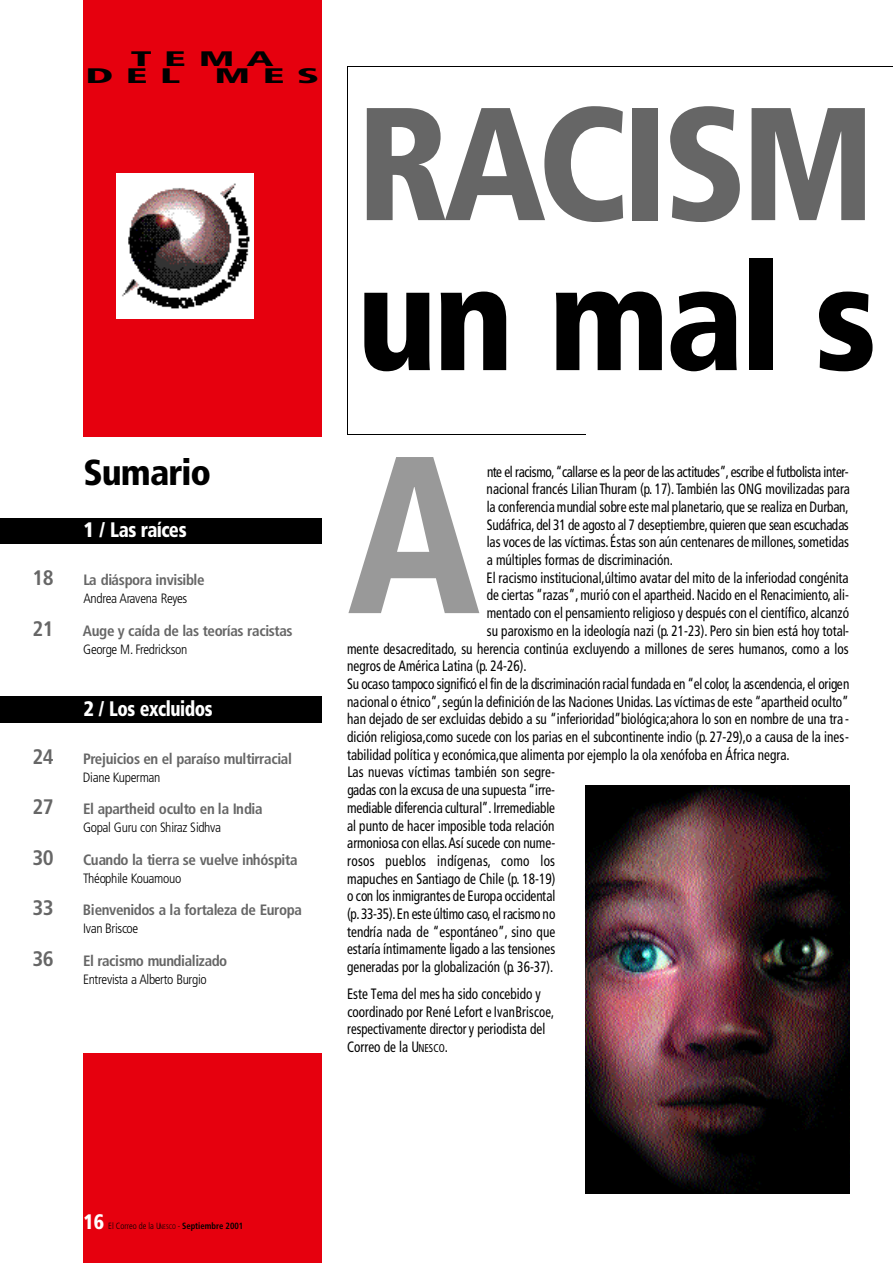
<style>
.page{position:relative;width:893px;height:1263px;background:#fff}
.page>*{position:absolute;margin:0;border:0;box-sizing:border-box;transform-origin:0 0}
.t1{font:900 condensed 223.65px "Frutiger";color:#999;scale:.92 1}
.t2{font:900 condensed 160.5px "Frutiger";color:#666}
.t3{font:900 condensed 148.5px "Frutiger";color:#000}
.t4{font:900 condensed 36px "Frutiger";color:#000}
.t5{font:900 condensed 21px "Frutiger";letter-spacing:-.025em;color:#fff}
.t6{font:700 condensed 21px "Frutiger";color:#666}
.t7{font:900 condensed 21px/17.2px "Frutiger";letter-spacing:.295em;color:#000;scale:2 1}
.t8{font:900 condensed 21px "Frutiger";letter-spacing:-.025em;color:#fff;scale:.95 1}
.t9{font:condensed 15px/17.7px "Frutiger";color:#000;scale:.88 1}
.t10{font:700 condensed 15px "Frutiger";letter-spacing:-.025em;color:#666}
.t11{font:condensed 15px "Frutiger";letter-spacing:-.02em;color:#000;scale:.88 1}
.t12{font:condensed 15px "Frutiger";letter-spacing:-.025em;color:#000;scale:.88 1}
.t13{font:condensed 15px "Frutiger";letter-spacing:.03em;color:#000;scale:.88 1}
.t14{font:300 condensed 13.5px "Frutiger";letter-spacing:-.03em;color:#000}
.t15{font:300 condensed 9px "Frutiger";color:#000;scale:.95 1}
.s1{font-size:11.25px}
.s2{font-size:6.75px}
.s3{font-weight:700}
</style>
<div class="page">
<img style="left:585px;top:786px;width:264px;height:408px">
<div style="left:0;top:518px;width:321px;height:19px;background:#000"></div>
<div style="left:0;top:537px;width:321px;height:7px;background:#000"></div>
<div style="left:0;top:696px;width:321px;height:20px;background:#000"></div>
<div style="left:0;top:716px;width:321px;height:7px;background:#000"></div>
<div style="left:83px;top:1053px;width:238px;height:207px;background:#e6000e"></div>
<div style="left:83px;top:0;width:238px;height:437px;background:#e6000e"></div>
<hr style="left:347px;top:66px;width:545px;height:1px;background:#000">
<hr style="left:347px;top:435px;width:238px;height:1px;background:#000">
<hr style="left:347px;top:67px;width:1px;height:368px;background:#000">
<img style="left:117px;top:173px;width:136px;height:146px">
<h3 class="t7" style="left:85px;top:51px;width:96px;text-indent:45px">TEMA<br>DEL</h3>
<h3 class="t7" style="left:214px;top:69px;width:54px">MES</h3>
<h2 class="t2" style="left:356px;top:100px;width:520px">R AC I SM</h2>
<h3 class="t3" style="left:356px;top:259px;width:522px">un mal s</h3>
<h3 class="t4" style="left:83px;top:458px;width:129px">S u m a r i o</h3>
<h3 class="t5" style="left:84px;top:522px;width:105px">1 / Las raíces</h3>
<h3 class="t6" style="left:32px;top:569px;width:23px">1 8</h3>
<p class="t10" style="left:83px;top:574px;width:123px">La diáspora invisible</p>
<p class="t14" style="left:83px;top:593px;width:105px">Andrea A ravena Reyes</p>
<h3 class="t6" style="left:32px;top:620px;width:23px">2 1</h3>
<p class="t10" style="left:83px;top:624px;width:211px">Auge y caída de las teorías ra c i s t a s</p>
<p class="t14" style="left:83px;top:644px;width:106px">George M. Fr e d r i c k s o n</p>
<h3 class="t5" style="left:83px;top:700px;width:131px">2 / Los ex c l u i d o s</h3>
<h3 class="t6" style="left:32px;top:748px;width:23px">2 4</h3>
<p class="t10" style="left:83px;top:752px;width:210px">P rejuicios en el paraíso multirra c i a l</p>
<p class="t14" style="left:83px;top:771px;width:79px">Diane Ku p e r m a n</p>
<h3 class="t6" style="left:33px;top:798px;width:23px">2 7</h3>
<p class="t10" style="left:83px;top:803px;width:181px">El apartheid oculto en la India</p>
<p class="t14" style="left:83px;top:822px;width:139px">Gopal Guru con Shiraz Sidhva</p>
<h3 class="t6" style="left:32px;top:849px;width:23px">3 0</h3>
<p class="t10" style="left:83px;top:854px;width:216px">Cuando la tierra se vuelve inhóspita</p>
<p class="t14" style="left:83px;top:873px;width:100px">Théophile Ko u a m o u o</p>
<h3 class="t6" style="left:32px;top:900px;width:23px">3 3</h3>
<p class="t10" style="left:83px;top:904px;width:220px">Bienvenidos a la fortaleza de Euro p a</p>
<p class="t14" style="left:83px;top:923px;width:57px">I van Briscoe</p>
<h3 class="t6" style="left:32px;top:950px;width:23px">3 6</h3>
<p class="t10" style="left:83px;top:955px;width:146px">El racismo mundializado</p>
<p class="t14" style="left:83px;top:974px;width:125px">Entrevista a Alberto Burgio</p>
<h1 class="t1" style="left:347px;top:445px;width:146px">A</h1>
<p class="t12" style="left:487px;top:465px;width:412px">nte el racismo,“callarse es la peor de las actitudes”, escribe el futbolista inter-</p>
<p class="t9" style="left:486px;top:481px;width:414px">nacional francés Lilian Thuram (p. 17). También las ONG movilizadas para</p>
<p class="t9" style="left:487px;top:499px;width:413px">la conferencia mundial sobre este mal planetario, que se realiza en Durban,</p>
<p class="t11" style="left:487px;top:518px;width:412px">S u d á f r i c a , del 31 de agosto al 7 d es e p t i e m b r e,quieren que sean escuchadas</p>
<p class="t9" style="left:486px;top:534px;width:413px">las voces de las víctimas.Éstas son aún centenares de millones,s o m e t i d a s</p>
<p class="t9" style="left:487px;top:552px;width:213px">a múltiples formas de discriminación.</p>
<p class="t9" style="left:486px;top:570px;width:413px">El racismo institucional,último avatar del mito de la inferiodad congénita</p>
<p class="t9" style="left:486px;top:588px;width:413px">de ciertas “ r a z a s ” , murió con el apartheid. Nacido en el Renacimiento, a l i-</p>
<p class="t9" style="left:486px;top:605px;width:413px">mentado con el pensamiento religioso y después con el científico, alcanzó</p>
<p class="t9" style="left:487px;top:623px;width:413px">su paroxismo en la ideología nazi (p. 21-23). Pero sin bien está hoy total-</p>
<p class="t9" style="left:347px;top:641px;width:571px">mente desacreditado, su herencia continúa excluyendo a millones de seres humanos, como a los</p>
<p class="t9" style="left:347px;top:658px;width:205px">negros de América Latina (p. 24-26).</p>
<p class="t11" style="left:347px;top:678px;width:572px">Su ocaso tampoco significó el fin de la discriminación racial fundada en “el color, la ascendencia,el origen</p>
<p class="t9" style="left:347px;top:694px;width:571px">nacional o étnico”,según la definición de las Naciones Unidas. Las víctimas de este “apartheid oculto”</p>
<p class="t9" style="left:347px;top:711px;width:571px">han dejado de ser excluidas debido a su “inferioridad”biológica;ahora lo son en nombre de una tra -</p>
<p class="t9" style="left:347px;top:729px;width:572px">dición religiosa,como sucede con los parias en el subcontinente indio (p. 27-29),o a causa de la ines-</p>
<p class="t9" style="left:347px;top:747px;width:504px">tabilidad política y económica,que alimenta por ejemplo la ola xenófoba en África negra.</p>
<p class="t9" style="left:347px;top:765px;width:237px">Las nuevas víctimas también son segre-</p>
<p class="t9" style="left:347px;top:782px;width:238px">gadas con la excusa de una supuesta “ i r r e-</p>
<p class="t9" style="left:347px;top:800px;width:238px">mediable diferencia cultural”. I r r e m e d i a b l e</p>
<p class="t9" style="left:347px;top:818px;width:237px">al punto de hacer imposible toda relación</p>
<p class="t9" style="left:347px;top:835px;width:238px">armoniosa con ellas.Así sucede con nume-</p>
<p class="t13" style="left:347px;top:855px;width:238px">rosos pueblos indígenas, como los</p>
<p class="t9" style="left:347px;top:871px;width:238px">mapuches en Santiago de Chile (p. 18-19)</p>
<p class="t9" style="left:347px;top:888px;width:238px">o con los inmigrantes de Europa occidental</p>
<p class="t12" style="left:347px;top:908px;width:238px">( p.3 3 - 3 5 ) .En este último caso, el racismo no</p>
<p class="t9" style="left:347px;top:924px;width:238px">tendría nada de “ e s p o n t á n e o ” , sino que</p>
<p class="t9" style="left:347px;top:942px;width:238px">estaría íntimamente ligado a las tensiones</p>
<p class="t9" style="left:347px;top:959px;width:236px">generadas por la globalización (p. 36-37).</p>
<p class="t9" style="left:347px;top:986px;width:237px">Este Tema del mes ha sido concebido y coordinado por René Lefort e IvanBriscoe, respectivamente director y periodista del Correo de la U<span class="s1">NESCO</span>.</p>
<h3 class="t8" style="left:83px;top:1214px;width:23px">16</h3>
<p class="t15" style="left:108px;top:1222px;width:144px">El Correo de la U<span class="s2">NESCO</span> - <span class="s3">Septiembre 2001</span></p>
</div>
